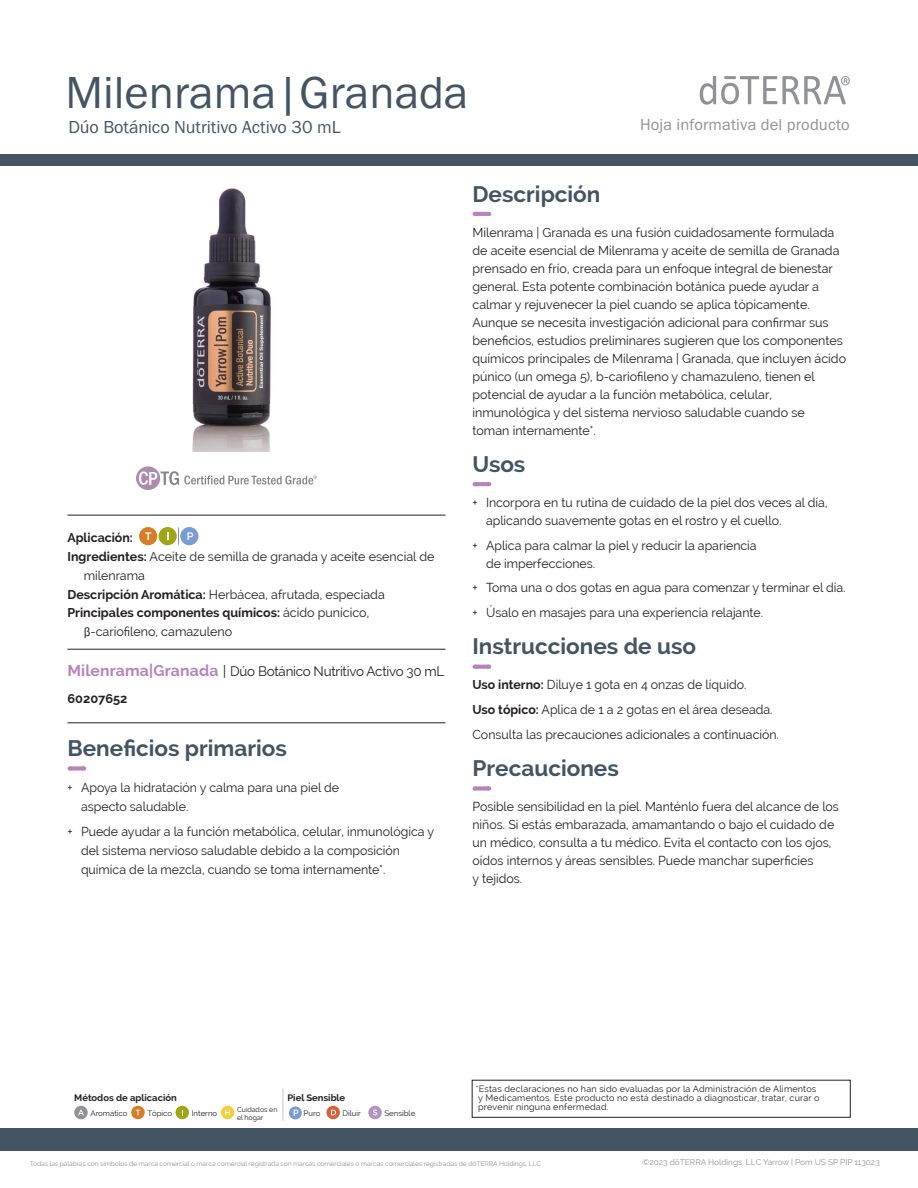
<style>
.page{position:relative;width:918px;height:1188px;background:#fff}
.page>*{position:absolute;margin:0;border:0;box-sizing:border-box;transform-origin:0 0}
.t1{font:46.5px "Franklin Gothic URW Boo";color:#445463}
.t2{font:700 22.5px "Raleway";color:#445463}
.t3{font:18px "Franklin Gothic URW Boo";letter-spacing:-.005em;color:#445463}
.t4{font:16.5px "Franklin Gothic URW Boo";letter-spacing:.005em;color:#919295}
.t5{font:13.5px "Raleway";letter-spacing:-.02em;color:#231f20}
.t6{font:12.75px/18px "Raleway";color:#231f20}
.t7{font:700 12.75px "Raleway";color:#231f20}
.t8{font:600 10.8px "Raleway";color:#fff}
.t9{font:700 9.45px "Raleway";color:#231f20}
.t10{font:9px/9px "Raleway";letter-spacing:.02em;color:#231f20}
.t11{font:8.25px "Raleway";color:#919295}
.t12{font:7.8px "Raleway";color:#231f20}
.t13{font:7.05px/7.5px "Raleway";color:#231f20}
.t14{font:6.6px "Raleway";letter-spacing:-.01em;color:#919295}
.s1{font-weight:700}
.s2{font-weight:400}
.s3{font-family:"Franklin Gothic"}
.s4{font-weight:700;font-size:15.75px;color:#b783ba}
.s5{font-style:italic;font-size:14.25px}
.s6{font-weight:600;font-size:9px;color:#fff}
</style>
<div class="page">
<div style="left:0;top:155px;width:918px;height:11px;background:#445463"></div>
<svg style="left:700px;top:76px;width:150px;height:29px"></svg>
<div style="left:0;top:1128px;width:918px;height:23px;background:#445463"></div>
<hr style="left:68px;top:515px;width:378px;height:1px;background:#231f20">
<hr style="left:68px;top:649px;width:378px;height:1px;background:#231f20">
<hr style="left:68px;top:723px;width:378px;height:1px;background:#231f20">
<svg style="left:70px;top:766px;width:14px;height:5px"></svg>
<svg style="left:475px;top:212px;width:14px;height:4px"></svg>
<svg style="left:475px;top:482px;width:14px;height:4px"></svg>
<svg style="left:475px;top:665px;width:14px;height:4px"></svg>
<svg style="left:475px;top:786px;width:14px;height:5px"></svg>
<div style="left:472px;top:1080px;width:378px;height:38px;border:1px solid #231f20"></div>
<svg style="left:136px;top:466px;width:181px;height:24px"></svg>
<img style="left:192px;top:188px;width:79px;height:263px">
<svg style="left:178px;top:528px;width:1px;height:17px"></svg>
<div style="left:139px;top:527px;width:18px;height:18px;background:#d77c29;border-radius:50%"></div>
<svg style="left:145px;top:532px;width:6px;height:8px"></svg>
<div style="left:159px;top:527px;width:18px;height:18px;background:#9ea615;border-radius:50%"></div>
<div style="left:180px;top:527px;width:18px;height:18px;background:#799cd1;border-radius:50%"></div>
<svg style="left:283px;top:1089px;width:1px;height:31px"></svg>
<div style="left:74px;top:1106px;width:14px;height:13px;background:#919295;border-radius:50%"></div>
<svg style="left:78px;top:1110px;width:6px;height:5px"></svg>
<svg style="left:131px;top:1106px;width:14px;height:13px"></svg>
<svg style="left:136px;top:1110px;width:4px;height:5px"></svg>
<div style="left:175px;top:1106px;width:14px;height:13px;background:#9ea615;border-radius:50%"></div>
<svg style="left:221px;top:1106px;width:13px;height:13px"></svg>
<svg style="left:225px;top:1110px;width:5px;height:5px"></svg>
<div style="left:326px;top:1106px;width:14px;height:13px;background:#d8603c;border-radius:50%"></div>
<svg style="left:331px;top:1110px;width:5px;height:5px"></svg>
<div style="left:368px;top:1106px;width:14px;height:13px;background:#b194c5;border-radius:50%"></div>
<svg style="left:373px;top:1110px;width:4px;height:5px"></svg>
<div style="left:289px;top:1106px;width:13px;height:13px;background:#799cd1;border-radius:50%"></div>
<h1 class="t1" style="left:66px;top:63px;width:404px">Milenrama|Granada</h1>
<h3 class="t3" style="left:68px;top:116px;width:274px">Dúo Botánico Nutritivo Activo 30 mL</h3>
<p class="t4" style="left:640px;top:114px;width:211px">Hoja informativa del producto</p>
<p class="t8" style="left:187px;top:530px;width:8px">P</p>
<p class="t7" style="left:68px;top:530px;width:67px">Aplicación:</p>
<p class="t6" style="left:68px;top:547px;width:369px"><span class="s1">Ingredientes:</span> Aceite de semilla de granada y aceite esencial de</p>
<p class="t6" style="left:84px;top:566px;width:63px">milenrama</p>
<p class="t6" style="left:68px;top:585px;width:319px"><span class="s1">Descripción Aromática:</span> Herbácea, afrutada, especiada</p>
<p class="t7" style="left:68px;top:606px;width:303px">Principales componentes químicos: <span class="s2">ácido punícico,</span></p>
<p class="t6" style="left:84px;top:623px;width:150px"><span class="s3">β</span>-cariofileno, camazuleno</p>
<p class="t5" style="left:68px;top:664px;width:379px"><span class="s4">Milenrama|Granada</span> <span class="s5">|</span> Dúo Botánico Nutritivo Activo 30 mL</p>
<p class="t7" style="left:68px;top:691px;width:61px">60207652</p>
<h2 class="t2" style="left:68px;top:735px;width:221px">Beneficios primarios</h2>
<p class="t6" style="left:81px;top:778px;width:260px;line-height:18.8px;text-indent:-14px">+ Apoya la hidratación y calma para una piel de aspecto saludable.</p>
<p class="t6" style="left:81px;top:822px;width:355px;line-height:18.8px;text-indent:-14px">+ Puede ayudar a la función metabólica, celular, inmunológica y del sistema nervioso saludable debido a la composición química de la mezcla, cuando se toma internamente*.</p>
<h2 class="t2" style="left:472px;top:181px;width:129px">Descripción</h2>
<p class="t6" style="left:472px;top:223px;width:375px">Milenrama | Granada es una fusión cuidadosamente formulada de aceite esencial de Milenrama y aceite de semilla de Granada prensado en frío, creada para un enfoque integral de bienestar general. Esta potente combinación botánica puede ayudar a calmar y rejuvenecer la piel cuando se aplica tópicamente.<br>Aunque se necesita investigación adicional para confirmar sus beneficios, estudios preliminares sugieren que los componentes químicos principales de Milenrama | Granada, que incluyen ácido púnico (un omega 5), b-cariofileno y chamazuleno, tienen el potencial de ayudar a la función metabólica, celular, inmunológica y del sistema nervioso saludable cuando se<br>toman internamente*.</p>
<h2 class="t2" style="left:472px;top:451px;width:54px">Usos</h2>
<p class="t6" style="left:486px;top:493px;width:343px;text-indent:-14px">+ Incorpora en tu rutina de cuidado de la piel dos veces al día, aplicando suavemente gotas en el rostro y el cuello.</p>
<p class="t6" style="left:486px;top:536px;width:272px;text-indent:-14px">+ Aplica para calmar la piel y reducir la apariencia de imperfecciones.</p>
<p class="t6" style="left:472px;top:575px;width:375px;line-height:24.8px">+ Toma una o dos gotas en agua para comenzar y terminar el día. + Úsalo en masajes para una experiencia relajante.</p>
<h2 class="t2" style="left:472px;top:634px;width:225px">Instrucciones de uso</h2>
<p class="t6" style="left:472px;top:672px;width:308px;line-height:24.8px"><span class="s1">Uso interno:</span> Diluye 1 gota en 4 onzas de líquido.<br><span class="s1">Uso tópico:</span> Aplica de 1 a 2 gotas en el área deseada.<br>Consulta las precauciones adicionales a continuación.</p>
<h2 class="t2" style="left:472px;top:755px;width:148px">Precauciones</h2>
<p class="t6" style="left:472px;top:798px;width:368px">Posible sensibilidad en la piel. Manténlo fuera del alcance de los niños. Si estás embarazada, amamantando o bajo el cuidado de un médico, consulta a tu médico. Evita el contacto con los ojos, oídos internos y áreas sensibles. Puede manchar superficies<br>y tejidos.</p>
<p class="t9" style="left:74px;top:1092px;width:104px">Métodos de aplicación</p>
<p class="t9" style="left:287px;top:1092px;width:59px">Piel Sensible</p>
<p class="t12" style="left:90px;top:1109px;width:39px">Aromático</p>
<p class="t12" style="left:147px;top:1109px;width:26px">Tópico</p>
<p class="t12" style="left:192px;top:1109px;width:27px">Interno</p>
<p class="t13" style="left:237px;top:1106px;width:42px">Cuidados en el hogar</p>
<p class="t12" style="left:293px;top:1109px;width:29px"><span class="s6">P</span> Puro</p>
<p class="t12" style="left:343px;top:1109px;width:20px">Diluir</p>
<p class="t12" style="left:384px;top:1109px;width:32px">Sensible</p>
<p class="t10" style="left:476px;top:1085px;width:345px">*Estas declaraciones no han sido evaluadas por la Administración de Alimentos y Medicamentos. Este producto no está destinado a diagnosticar, tratar, curar o prevenir ninguna enfermedad.</p>
<p class="t14" style="left:30px;top:1160px;width:513px">Todas las palabras con símbolos de marca comercial o marca comercial registrada son marcas comerciales o marcas comerciales registradas de dōTERRA Holdings, LLC</p>
<p class="t11" style="left:642px;top:1157px;width:239px">©2023 dōTERRA Holdings, LLC Yarrow | Pom US SP PIP 113023</p>
</div>
